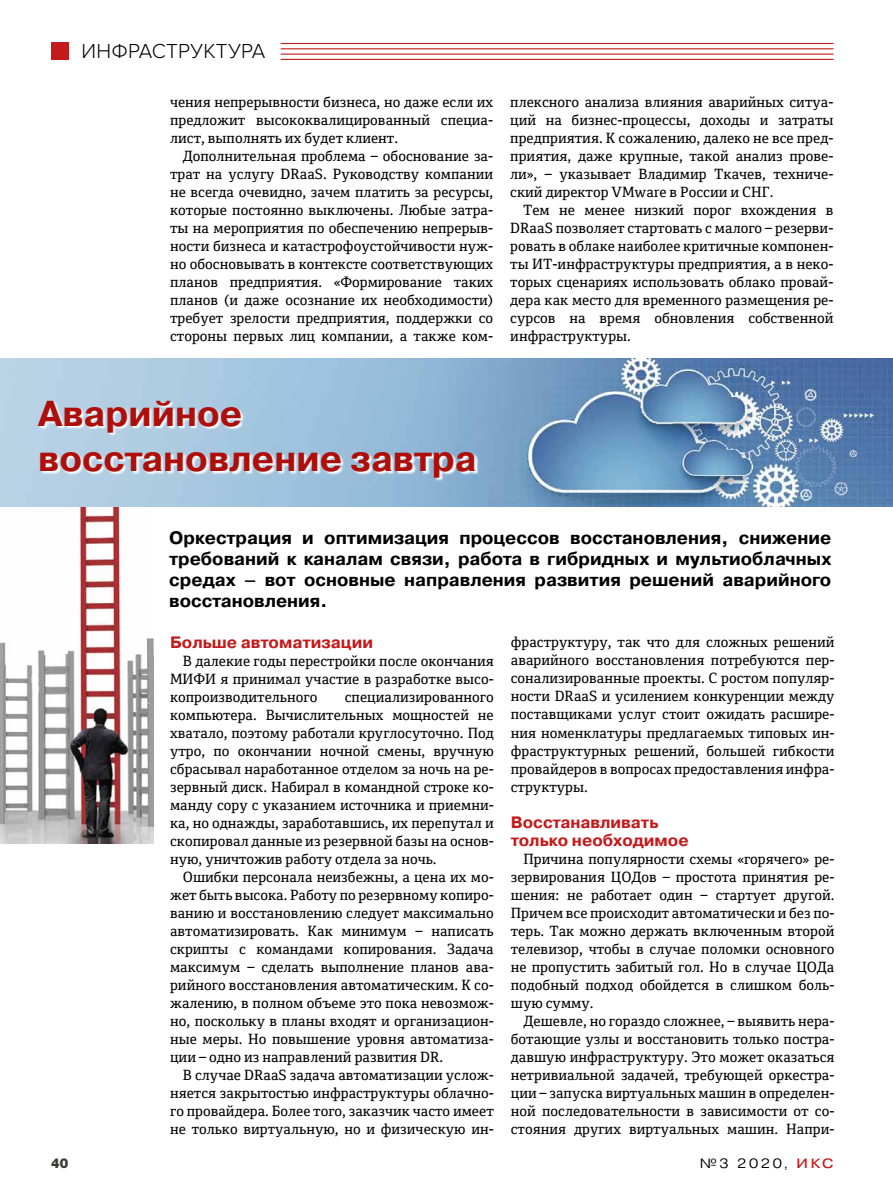
<style>
.page{position:relative;width:893px;height:1191px;background:#fff}
.page>*{position:absolute;margin:0;border:0;box-sizing:border-box;transform-origin:0 0}
.t1{font:700 36px/45px "Pragmatica";color:#ae0f0a}
.t2{font:300 21px "Proxima Nova";letter-spacing:.01em;color:#000}
.t3{font:700 18px/21px "Pragmatica";color:#000;text-align:justify}
.t4{font:700 16.5px/18px "Pragmatica";color:#c51a1b}
.t5{font:14.25px/18px "Cordale";color:#000;text-align:justify}
.t6{font:300 13.5px "Pragmatica Ext";color:#000}
.t7{font:900 13.5px "Pragmatica Cond";color:#3c3c3b}
.s1{font-weight:400;color:#c51a1b}
</style>
<div class="page">
<div style="left:51px;top:43px;width:17px;height:17px;background:#c51a1b"></div>
<hr style="left:281px;top:43px;width:552px;height:1px;background:#c51a1b">
<hr style="left:281px;top:48px;width:552px;height:1px;background:#c51a1b">
<hr style="left:281px;top:59px;width:552px;height:1px;background:#c51a1b">
<hr style="left:281px;top:54px;width:552px;height:1px;background:#c51a1b">
<img style="left:0;top:506px;width:153px;height:337px">
<img style="left:0;top:358px;width:893px;height:148px">
<svg style="left:38px;top:401px;width:442px;height:80px;background:#b3cee3"></svg>
<h2 class="t2" style="left:82px;top:36px;width:185px">ИНФРАСТРУКТУРА</h2>
<p class="t5" style="left:170px;top:93px;width:325px">чения непрерывности бизнеса, но даже если их предложит высококвалицированный специа&shy;лист, выполнять их будет клиент.</p>
<p class="t5" style="left:170px;top:147px;width:325px;text-indent:13px">Дополнительная проблема – обоснование за&shy;трат на услугу DRaaS. Руководству компании не всегда очевидно, зачем платить за ресурсы, которые постоянно выключены. Любые затра&shy;ты на мероприятия по обеспечению непрерыв&shy;ности бизнеса и катастрофоустойчивости нуж&shy;но обосновывать в контексте соответствующих планов предприятия. «Формирование таких планов (и даже осознание их необходимости) требует зрелости предприятия, поддержки со стороны первых лиц компании, а также ком-</p>
<p class="t5" style="left:510px;top:93px;width:325px">плексного анализа влияния аварийных ситуа&shy;ций на бизнес-процессы, доходы и затраты предприятия. К сожалению, далеко не все пред&shy;приятия, даже крупные, такой анализ прове&shy;ли», – указывает Владимир Ткачев, техниче&shy;ский директор VMware в России и СНГ.</p>
<p class="t5" style="left:510px;top:201px;width:325px;text-indent:13px">Тем не менее низкий порог вхождения в DRaaS позволяет стартовать с малого – резерви&shy;ровать в облаке наиболее критичные компонен&shy;ты ИТ-инфраструктуры предприятия, а в неко&shy;торых сценариях использовать облако провай&shy;дера как место для временного размещения ре&shy;сурсов на время обновления собственной инфраструктуры.</p>
<h1 class="t1" style="left:38px;top:391px;width:440px">Аварийное восстановление завтра</h1>
<p class="t3" style="left:169px;top:527px;width:664px">Оркестрация и оптимизация процессов восстановления, снижение требований к каналам связи, работа в гибридных и мультиоблачных средах – вот основные направления развития решений аварийного восстановления.</p>
<p class="t7" style="left:51px;top:1154px;width:19px">40</p>
<p class="t4" style="left:170px;top:633px;width:204px">Больше автоматизации</p>
<p class="t5" style="left:170px;top:651px;width:325px;text-indent:13px">В далекие годы перестройки после окончания МИФИ я принимал участие в разработке высо&shy;копроизводительного</p>
<p class="t5" style="left:170px;top:687px;width:325px;text-indent:175px">специализированного компьютера. Вычислительных мощностей не хватало, поэтому работали круглосуточно. Под утро, по окончании ночной смены, вручную сбрасывал наработанное отделом за ночь на ре&shy;зервный диск. Набирал в командной строке ко&shy;манду copy c указанием источника и приемни&shy;ка, но однажды, заработавшись, их перепутал и скопировал данные из резервной базы на основ&shy;ную, уничтожив работу отдела за ночь.</p>
<p class="t5" style="left:170px;top:867px;width:325px;text-indent:13px">Ошибки персонала неизбежны, а цена их мо&shy;жет быть высока. Работу по резервному копиро&shy;ванию и восстановлению следует максимально автоматизировать. Как минимум – написать скрипты с командами копирования. Задача максимум – сделать выполнение планов ава&shy;рийного восстановления автоматическим. К со&shy;жалению, в полном объеме это пока невозмож&shy;но, поскольку в планы входят и организацион&shy;ные меры. Но повышение уровня автоматиза&shy;ции – одно из направлений развития DR.</p>
<p class="t5" style="left:170px;top:1065px;width:325px;text-indent:13px">В случае DRaaS задача автоматизации услож&shy;няется закрытостью инфраструктуры облачно&shy;го провайдера. Более того, заказчик часто имеет не только виртуальную, но и физическую ин-</p>
<p class="t5" style="left:511px;top:633px;width:325px">фраструктуру, так что для сложных решений аварийного восстановления потребуются пер&shy;сонализированные проекты. С ростом популяр&shy;ности DRaaS и усилением конкуренции между поставщиками услуг стоит ожидать расшире&shy;ния номенклатуры предлагаемых типовых ин&shy;фраструктурных решений, большей гибкости провайдеров в вопросах предоставления инфра&shy;структуры.</p>
<p class="t4" style="left:511px;top:813px;width:179px">Восстанавливать только необходимое</p>
<p class="t5" style="left:511px;top:849px;width:325px;text-indent:13px">Причина популярности схемы «горячего» ре&shy;зервирования ЦОДов – простота принятия ре&shy;шения: не работает один – стартует другой.<br>Причем все происходит автоматически и без по&shy;терь. Так можно держать включенным второй телевизор, чтобы в случае поломки основного не пропустить забитый гол. Но в случае ЦОДа подобный подход обойдется в слишком боль&shy;шую сумму.</p>
<p class="t5" style="left:511px;top:1011px;width:325px;text-indent:13px">Дешевле, но гораздо сложнее, – выявить нера&shy;ботающие узлы и восстановить только постра&shy;давшую инфраструктуру. Это может оказаться нетривиальной задачей, требующей оркестра&shy;ции – запуска виртуальных машин в определен&shy;ной последовательности в зависимости от со&shy;стояния других виртуальных машин. Напри-</p>
<p class="t6" style="left:700px;top:1154px;width:135px">№3 2020, <span class="s1">ИКС</span></p>
</div>
